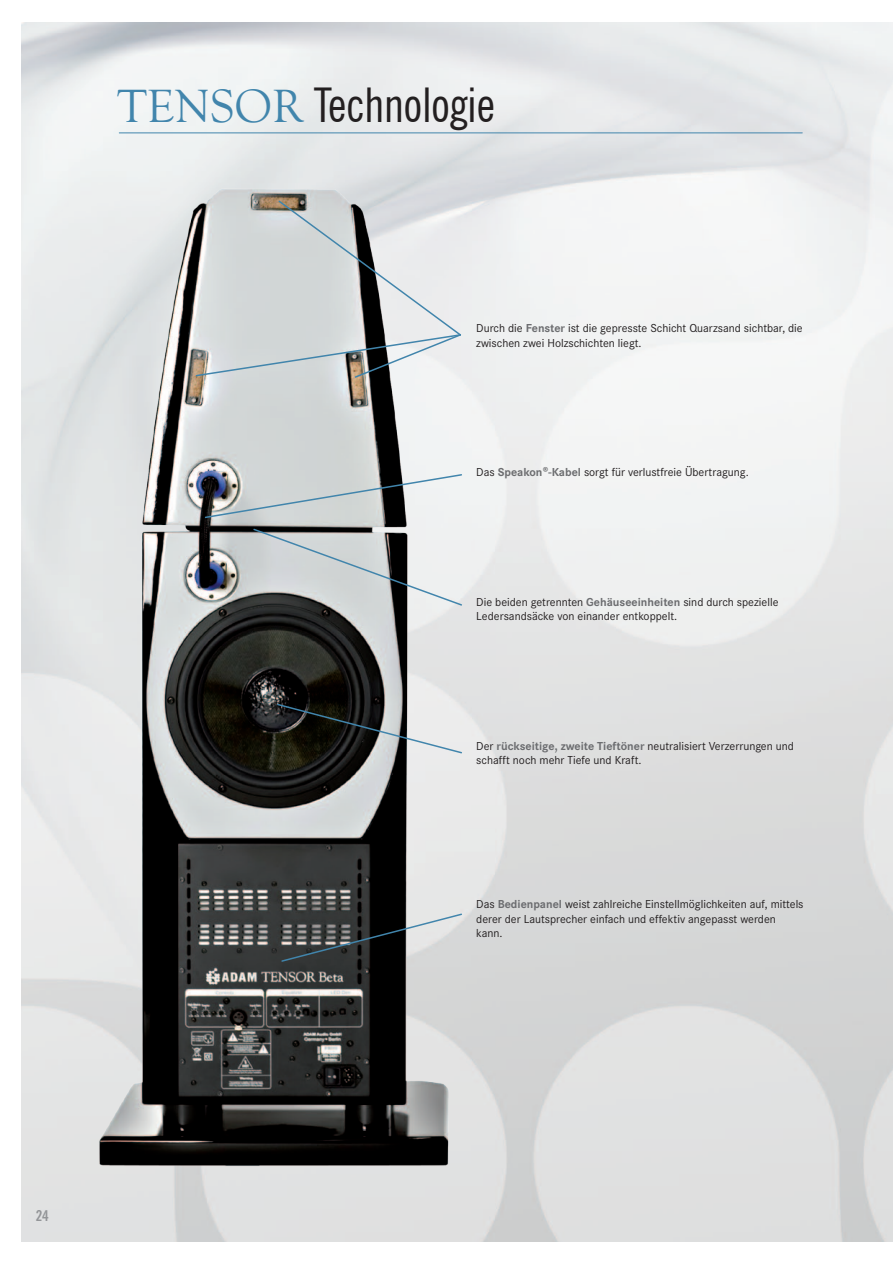
<style>
.page{position:relative;width:893px;height:1263px;background:#fff}
.page>*{position:absolute;margin:0;border:0;box-sizing:border-box;transform-origin:0 0}
.t1{font:condensed 48px "News Gothic BT";color:#231f20}
.t2{font:700 condensed 15px "News Gothic BT";color:#939598}
.t3{font:12px/14.4px "Corporate S";color:#231f20}
.s1{font-family:"Goudy Old Style T";font-stretch:normal;color:#4185ac}
.s2{font-weight:700;color:#6c6d70}
</style>
<div class="page">
<img style="left:75px;top:141px;width:382px;height:1060px">
<svg style="left:195px;top:199px;width:267px;height:180px;background:#c7cacb"></svg>
<svg style="left:204px;top:473px;width:259px;height:46px"></svg>
<svg style="left:252px;top:527px;width:211px;height:80px;background:#b6babb"></svg>
<svg style="left:276px;top:703px;width:187px;height:51px;background:#676968"></svg>
<svg style="left:280px;top:912px;width:183px;height:51px;background:#646768"></svg>
<hr style="left:119px;top:133px;width:683px;height:1px;background:#4185ac">
<h1 class="t1" style="left:118px;top:75px;width:379px"><span class="s1">TENSOR</span> Technologie</h1>
<p class="t3" style="left:476px;top:321px;width:328px">Durch die <span class="s2">Fenster</span> ist die gepresste Schicht Quarzsand sichtbar, die zwischen zwei Holzschichten liegt.</p>
<p class="t3" style="left:476px;top:465px;width:274px">Das <span class="s2">Speakon®-Kabel</span> sorgt für verlustfreie Übertragung.</p>
<p class="t3" style="left:476px;top:595px;width:304px">Die beiden getrennten <span class="s2">Gehäuseeinheiten</span> sind durch spezielle<br>Ledersandsäcke von einander entkoppelt.</p>
<p class="t3" style="left:476px;top:739px;width:319px">Der <span class="s2">rückseitige, zweite Tieftöner</span> neutralisiert Verzerrungen und schafft noch mehr Tiefe und Kraft.</p>
<p class="t3" style="left:476px;top:897px;width:329px">Das <span class="s2">Bedienpanel</span> weist zahlreiche Einstellmöglichkeiten auf, mittels derer der Lautsprecher einfach und effektiv angepasst werden kann.</p>
<p class="t2" style="left:36px;top:1206px;width:14px">24</p>
</div>
